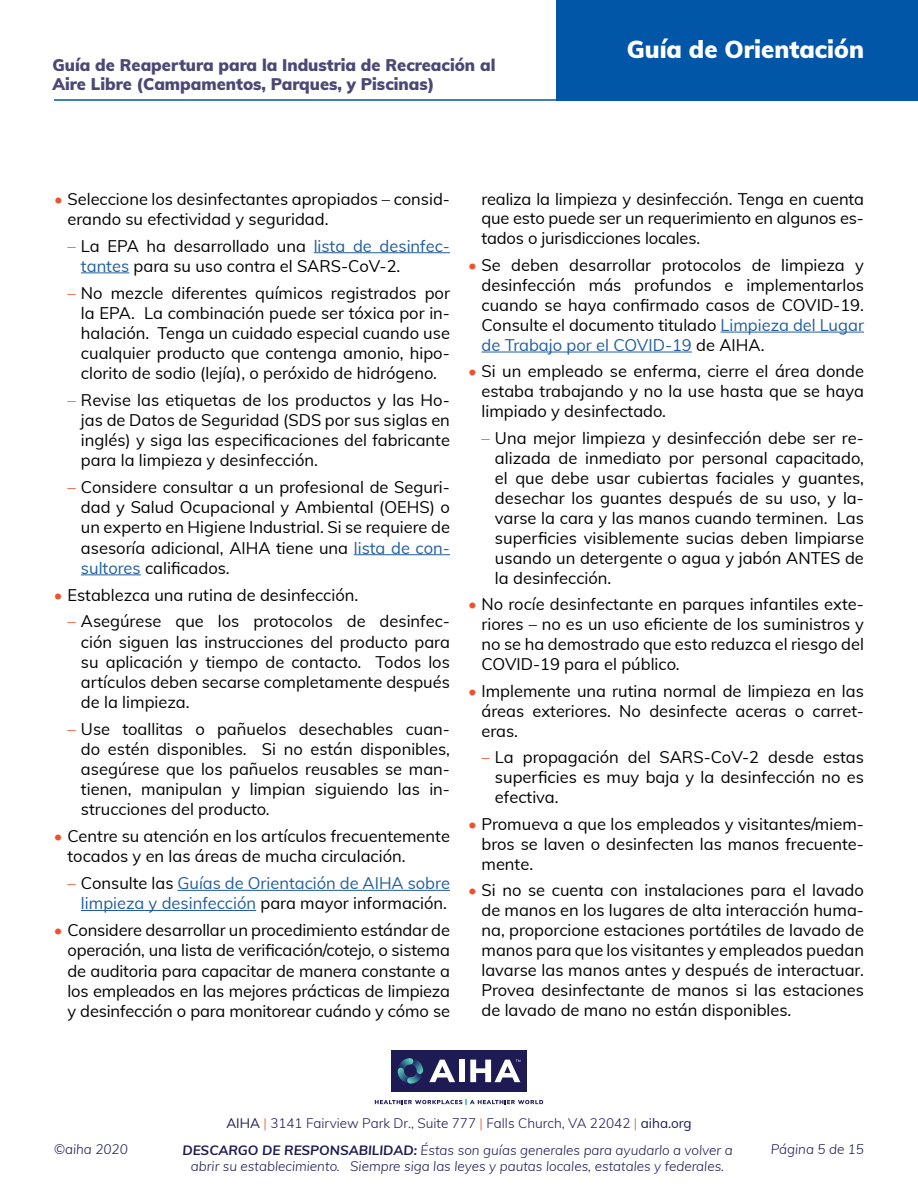
<style>
.page{position:relative;width:918px;height:1188px;background:#fff}
.page>*{position:absolute;margin:0;border:0;box-sizing:border-box;transform-origin:0 0}
.t1{font:900 24px "Muli";color:#fff}
.t2{font:16.5px/20px "Muli";color:#000;text-align:justify}
.t3{font:900 16.5px/19.8px "Muli";color:#4b4875}
.t4{font:16.5px/20.1px "Muli";color:#215e9e;text-align:right}
.t5{font:italic 300 13.5px/16.2px "Muli";color:#1e1a53;text-align:center}
.t6{font:300 13.5px "Muli";color:#1e1a53}
.s1{color:#f0512a}
.s2{color:#215e9e}
.s3{color:#000}
.s4{font-weight:400}
.s5{font-weight:700}
</style>
<div class="page">
<hr style="left:54px;top:99px;width:537px;height:2px;background:#0256a7">
<div style="left:556px;top:0;width:362px;height:101px;background:#0256a7"></div>
<div style="left:391px;top:1050px;width:136px;height:42px;background:#1e1a53"></div>
<svg style="left:398px;top:1058px;width:25px;height:26px"></svg>
<svg style="left:375px;top:1099px;width:168px;height:6px"></svg>
<svg style="left:429px;top:1060px;width:26px;height:22px"></svg>
<div style="left:459px;top:1060px;width:6px;height:22px;background:#fff"></div>
<svg style="left:470px;top:1060px;width:50px;height:22px"></svg>
<hr style="left:314px;top:252px;width:136px;height:1px;background:#215e9e">
<hr style="left:81px;top:272px;width:48px;height:1px;background:#215e9e">
<hr style="left:354px;top:554px;width:96px;height:1px;background:#215e9e">
<hr style="left:81px;top:574px;width:60px;height:1px;background:#215e9e">
<hr style="left:177px;top:890px;width:273px;height:1px;background:#215e9e">
<hr style="left:81px;top:910px;width:175px;height:1px;background:#215e9e">
<hr style="left:721px;top:332px;width:143px;height:1px;background:#215e9e">
<hr style="left:482px;top:352px;width:210px;height:1px;background:#215e9e">
<p class="t3" style="left:52px;top:54px;width:444px">Guía de Reapertura para la Industria de Recreación al<br>Aire Libre (Campamentos, Parques, y Piscinas)</p>
<h1 class="t1" style="left:627px;top:31px;width:239px">Guía de Orientación</h1>
<p class="t2" style="left:67px;top:188px;width:384px;text-indent:-13px"><span class="s1">•</span> Seleccione los desinfectantes apropiados – consid&shy;erando su efectividad y seguridad.</p>
<p class="t2" style="left:81px;top:235px;width:370px;text-indent:-13px"><span class="s1">–</span> La EPA ha desarrollado una <span class="s2">lista de desinfec&shy;tantes</span> para su uso contra el SARS-CoV-2.</p>
<p class="t2" style="left:81px;top:282px;width:371px;text-indent:-13px"><span class="s1">–</span> No mezcle diferentes químicos registrados por la EPA. La combinación puede ser tóxica por in&shy;halación. Tenga un cuidado especial cuando use cualquier producto que contenga amonio, hipo&shy;clorito de sodio (lejía), o peróxido de hidrógeno.</p>
<p class="t2" style="left:81px;top:389px;width:371px;text-indent:-13px"><span class="s1">–</span> Revise las etiquetas de los productos y las Ho&shy;jas de Datos de Seguridad (SDS por sus siglas en inglés) y siga las especificaciones del fabricante para la limpieza y desinfección.</p>
<p class="t2" style="left:81px;top:476px;width:371px;text-indent:-13px"><span class="s1">–</span> Considere consultar a un profesional de Seguri&shy;dad y Salud Ocupacional y Ambiental (OEHS) o un experto en Higiene Industrial. Si se requiere de asesoría adicional, AIHA tiene una <span class="s2">lista de con&shy;sultores</span> calificados.</p>
<p class="t2" style="left:54px;top:584px;width:306px"><span class="s1">•</span> Establezca una rutina de desinfección.</p>
<p class="t2" style="left:81px;top:611px;width:371px;text-indent:-13px"><span class="s1">–</span> Asegúrese que los protocolos de desinfec&shy;ción siguen las instrucciones del producto para su aplicación y tiempo de contacto. Todos los artículos deben secarse completamente después de la limpieza.</p>
<p class="t2" style="left:81px;top:718px;width:371px;text-indent:-13px"><span class="s1">–</span> Use toallitas o pañuelos desechables cuan&shy;do estén disponibles. Si no están disponibles, asegúrese que los pañuelos reusables se man&shy;tienen, manipulan y limpian siguiendo las in&shy;strucciones del producto.</p>
<p class="t2" style="left:67px;top:825px;width:384px;text-indent:-13px"><span class="s1">•</span> Centre su atención en los artículos frecuentemente tocados y en las áreas de mucha circulación.</p>
<p class="t4" style="left:67px;top:872px;width:384px"><span class="s1">–</span> <span class="s3">Consulte las</span> Guías de Orientación de AIHA sobre limpieza y desinfección <span class="s3">para mayor información.</span></p>
<p class="t2" style="left:67px;top:920px;width:384px;text-indent:-13px"><span class="s1">•</span> Considere desarrollar un procedimiento estándar de operación, una lista de verificación/cotejo, o sistema de auditoria para capacitar de manera constante a los empleados en las mejores prácticas de limpieza y desinfección o para monitorear cuándo y cómo se</p>
<p class="t2" style="left:482px;top:188px;width:384px">realiza la limpieza y desinfección. Tenga en cuenta que esto puede ser un requerimiento en algunos es&shy;tados o jurisdicciones locales.</p>
<p class="t2" style="left:482px;top:254px;width:384px;text-indent:-13px"><span class="s1">•</span> Se deben desarrollar protocolos de limpieza y desinfección más profundos e implementarlos cuando se haya confirmado casos de COVID-19.<br>Consulte el documento titulado <span class="s2">Limpieza del Lugar de Trabajo por el COVID-19</span> de AIHA.</p>
<p class="t2" style="left:482px;top:361px;width:384px;text-indent:-13px"><span class="s1">•</span> Si un empleado se enferma, cierre el área donde estaba trabajando y no la use hasta que se haya limpiado y desinfectado.</p>
<p class="t2" style="left:495px;top:427px;width:371px;text-indent:-13px"><span class="s1">–</span> Una mejor limpieza y desinfección debe ser re&shy;alizada de inmediato por personal capacitado, el que debe usar cubiertas faciales y guantes, desechar los guantes después de su uso, y la&shy;varse la cara y las manos cuando terminen. Las superficies visiblemente sucias deben limpiarse usando un detergente o agua y jabón ANTES de la desinfección.</p>
<p class="t2" style="left:482px;top:594px;width:384px;text-indent:-13px"><span class="s1">•</span> No rocíe desinfectante en parques infantiles exte&shy;riores – no es un uso eficiente de los suministros y no se ha demostrado que esto reduzca el riesgo del COVID-19 para el público.</p>
<p class="t2" style="left:482px;top:680px;width:384px;text-indent:-13px"><span class="s1">•</span> Implemente una rutina normal de limpieza en las áreas exteriores. No desinfecte aceras o carret&shy;eras.</p>
<p class="t2" style="left:495px;top:747px;width:371px;text-indent:-13px"><span class="s1">–</span> La propagación del SARS-CoV-2 desde estas superficies es muy baja y la desinfección no es efectiva.</p>
<p class="t2" style="left:482px;top:813px;width:384px;text-indent:-13px"><span class="s1">•</span> Promueva a que los empleados y visitantes/miem&shy;bros se laven o desinfecten las manos frecuente&shy;mente.</p>
<p class="t2" style="left:482px;top:880px;width:384px;text-indent:-13px"><span class="s1">•</span> Si no se cuenta con instalaciones para el lavado de manos en los lugares de alta interacción huma&shy;na, proporcione estaciones portátiles de lavado de manos para que los visitantes y empleados puedan lavarse las manos antes y después de interactuar.<br>Provea desinfectante de manos si las estaciones de lavado de mano no están disponibles.</p>
<p class="t6" style="left:226px;top:1113px;width:467px"><span class="s4">AIHA</span> <span class="s1">|</span> 3141 Fairview Park Dr., Suite 777 <span class="s1">|</span> Falls Church, VA 22042 <span class="s1">|</span> <span class="s4">aiha.org</span></p>
<p class="t5" style="left:182px;top:1141px;width:552px"><span class="s5">DESCARGO DE RESPONSABILIDAD:</span> Éstas son guías generales para ayudarlo a volver a abrir su establecimiento. Siempre siga las leyes y pautas locales, estatales y federales.</p>
<p class="t5" style="left:54px;top:1141px;width:75px">©aiha 2020</p>
<p class="t5" style="left:771px;top:1141px;width:95px">Página 5 de 15</p>
</div>
